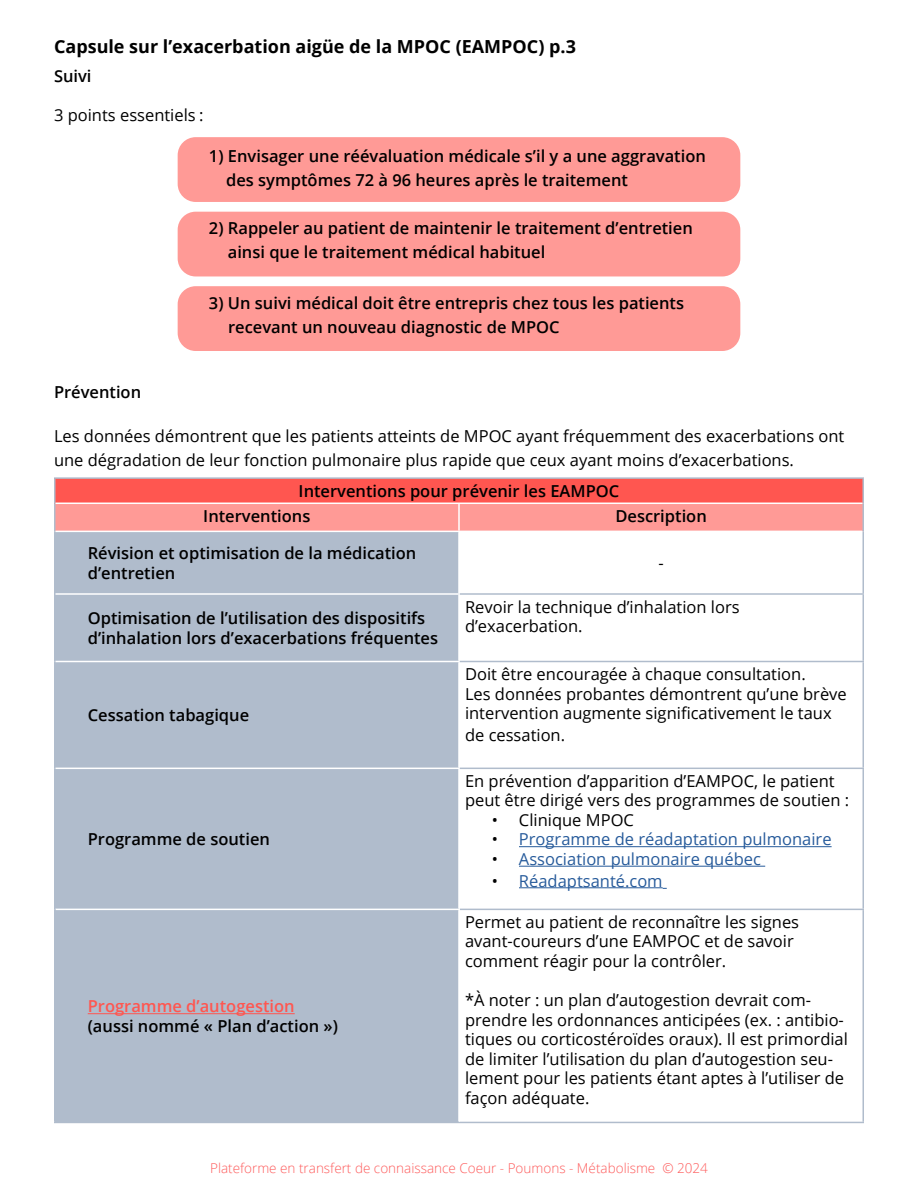
<style>
.page{position:relative;width:918px;height:1188px;background:#fff}
.page>*{position:absolute;margin:0;border:0;box-sizing:border-box;transform-origin:0 0}
.t1{font:700 18px "Open Sans";color:#000}
.t2{font:16.5px/19.5px "Open Sans";color:#000}
.t3{font:600 16.5px/24px "Open Sans";color:#000}
.t4{font:16.5px "Open Sans";color:#275b9b}
.t5{font:600 16.5px "Open Sans";color:#ff5650}
.t6{font:300 13.5px "Open Sans";color:#fe5a5a}
.s1{color:#000}
</style>
<div class="page">
<div style="left:178px;top:137px;width:562px;height:65px;background:#ff9a96;border-radius:18px"></div>
<div style="left:178px;top:212px;width:562px;height:64px;background:#ff9a96;border-radius:18px"></div>
<div style="left:178px;top:286px;width:562px;height:65px;background:#ff9a96;border-radius:18px"></div>
<div style="left:55px;top:478px;width:808px;height:25px;background:#ff5650"></div>
<div style="left:56px;top:504px;width:806px;height:27px;background:#ff9a96"></div>
<div style="left:56px;top:532px;width:402px;height:590px;background:#b0bccc"></div>
<hr style="left:54px;top:503px;width:2px;height:28px;background:#b0bccc">
<hr style="left:54px;top:531px;width:2px;height:63px;background:#b0bccc">
<hr style="left:54px;top:594px;width:2px;height:68px;background:#b0bccc">
<hr style="left:54px;top:662px;width:2px;height:106px;background:#b0bccc">
<hr style="left:54px;top:768px;width:2px;height:141px;background:#b0bccc">
<hr style="left:56px;top:593px;width:404px;height:2px;background:#fff">
<hr style="left:56px;top:661px;width:404px;height:1px;background:#fff">
<hr style="left:56px;top:768px;width:404px;height:1px;background:#fff">
<hr style="left:862px;top:531px;width:2px;height:62px;background:#b0bccc">
<hr style="left:862px;top:595px;width:2px;height:66px;background:#b0bccc">
<hr style="left:862px;top:662px;width:2px;height:106px;background:#b0bccc">
<hr style="left:862px;top:769px;width:2px;height:140px;background:#b0bccc">
<hr style="left:862px;top:910px;width:2px;height:212px;background:#b0bccc">
<hr style="left:460px;top:593px;width:404px;height:2px;background:#b0bccc">
<hr style="left:460px;top:661px;width:404px;height:1px;background:#b0bccc">
<hr style="left:460px;top:768px;width:404px;height:1px;background:#b0bccc">
<hr style="left:460px;top:909px;width:404px;height:1px;background:#b0bccc">
<hr style="left:459px;top:1122px;width:405px;height:1px;background:#b0bccc">
<hr style="left:458px;top:504px;width:2px;height:27px;background:#fff">
<hr style="left:862px;top:503px;width:2px;height:28px;background:#b0bccc">
<hr style="left:54px;top:477px;width:405px;height:2px;background:#b0bccc">
<hr style="left:54px;top:479px;width:2px;height:24px;background:#b0bccc">
<hr style="left:459px;top:477px;width:405px;height:2px;background:#b0bccc">
<hr style="left:862px;top:479px;width:2px;height:24px;background:#b0bccc">
<hr style="left:56px;top:909px;width:404px;height:1px;background:#fff">
<hr style="left:54px;top:909px;width:2px;height:213px;background:#b0bccc">
<hr style="left:54px;top:1122px;width:405px;height:1px;background:#b0bccc">
<hr style="left:519px;top:846px;width:313px;height:1px;background:#275b9b">
<hr style="left:519px;top:866px;width:246px;height:1px;background:#275b9b">
<hr style="left:519px;top:887px;width:144px;height:1px;background:#275b9b">
<hr style="left:88px;top:1013px;width:207px;height:1px;background:#ff5650">
<p class="t1" style="left:54px;top:33px;width:523px">Capsule sur l’exacerbation aigüe de la MPOC (EAMPOC) p.3</p>
<p class="t3" style="left:54px;top:63px;width:39px">Suivi</p>
<p class="t2" style="left:54px;top:105px;width:151px">3 points essentiels :</p>
<p class="t3" style="left:226px;top:143px;width:481px;text-indent:-17px">1) Envisager une réévaluation médicale s’il y a une aggravation des symptômes 72 à 96 heures après le traitement</p>
<p class="t3" style="left:228px;top:216px;width:467px;text-indent:-19px">2) Rappeler au patient de maintenir le traitement d’entretien ainsi que le traitement médical habituel</p>
<p class="t3" style="left:228px;top:290px;width:458px;text-indent:-19px">3) Un suivi médical doit être entrepris chez tous les patients recevant un nouveau diagnostic de MPOC</p>
<p class="t3" style="left:54px;top:380px;width:89px">Prévention</p>
<p class="t2" style="left:54px;top:423px;width:792px;line-height:24px">Les données démontrent que les patients atteints de MPOC ayant fréquemment des exacerbations ont une dégradation de leur fonction pulmonaire plus rapide que ceux ayant moins d’exacerbations.</p>
<p class="t3" style="left:203px;top:478px;width:418px;line-height:25.2px;text-indent:95px">Interventions pour prévenir les EAMPOC<br>Interventions</p>
<p class="t3" style="left:615px;top:504px;width:93px">Description</p>
<p class="t3" style="left:88px;top:543px;width:330px;line-height:19.5px">Révision et optimisation de la médication d’entretien</p>
<p class="t2" style="left:658px;top:553px;width:7px">-</p>
<p class="t3" style="left:88px;top:608px;width:352px;line-height:19.5px">Optimisation de l’utilisation des dispositifs d’inhalation lors d’exacerbations fréquentes</p>
<p class="t2" style="left:465px;top:596px;width:276px">Revoir la technique d’inhalation lors d’exacerbation.</p>
<p class="t3" style="left:88px;top:703px;width:163px">Cessation tabagique</p>
<p class="t3" style="left:88px;top:827px;width:184px">Programme de soutien</p>
<p class="t5" style="left:88px;top:995px;width:208px">Programme d’autogestion</p>
<p class="t3" style="left:88px;top:1014px;width:252px">(aussi nommé « Plan d’action »)</p>
<p class="t2" style="left:465px;top:664px;width:383px">Doit être encouragée à chaque consultation.<br>Les données probantes démontrent qu’une brève intervention augmente significativement le taux</p>
<p class="t2" style="left:465px;top:725px;width:102px">de cessation.</p>
<p class="t2" style="left:465px;top:771px;width:386px">En prévention d’apparition d’EAMPOC, le patient peut être dirigé vers des programmes de soutien :</p>
<p class="t2" style="left:492px;top:810px;width:143px">• Clinique MPOC</p>
<p class="t4" style="left:492px;top:828px;width:341px"><span class="s1">•</span> Programme de réadaptation pulmonaire</p>
<p class="t4" style="left:492px;top:848px;width:270px"><span class="s1">•</span> Association pulmonaire québec</p>
<p class="t4" style="left:492px;top:869px;width:172px"><span class="s1">•</span> Réadaptsanté.com</p>
<p class="t2" style="left:465px;top:912px;width:336px">Permet au patient de reconnaître les signes avant-coureurs d’une EAMPOC et de savoir comment réagir pour la contrôler.</p>
<p class="t2" style="left:465px;top:990px;width:384px">*À noter : un plan d’autogestion devrait com&shy;prendre les ordonnances anticipées (ex. : antibio&shy;tiques ou corticostéroïdes oraux). Il est primordial de limiter l’utilisation du plan d’autogestion seu&shy;lement pour les patients étant aptes à l’utiliser de façon adéquate.</p>
<p class="t6" style="left:210px;top:1158px;width:499px">Plateforme en transfert de connaissance Coeur - Poumons - Métabolisme © 2024</p>
</div>
